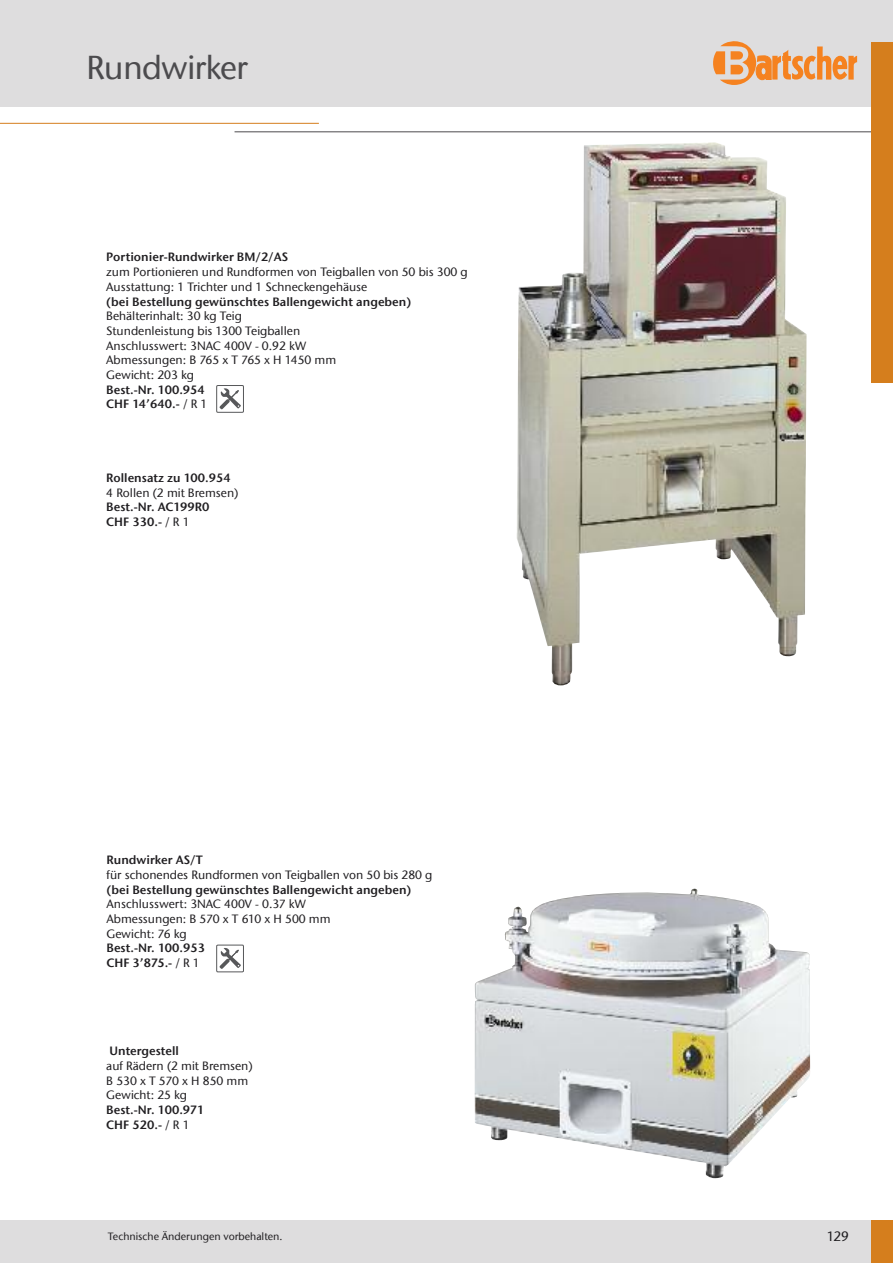
<style>
.page{position:relative;width:893px;height:1263px;background:#fff}
.page>*{position:absolute;margin:0;border:0;box-sizing:border-box;transform-origin:0 0}
.t1{font:500 33px "ITC Stone Sans Com";letter-spacing:-.025em;color:#4c4b4e}
.t2{font:500 13.5px "ITC Stone Sans Com";color:#201e21}
.t3{font:500 12px/14.7px "ITC Stone Sans Com";color:#201e21}
.t4{font:12px/14.7px "ITC Stone Sans Com Semi";color:#201e21}
.t5{font:500 10.5px "ITC Stone Sans Com";color:#201e21}
.s1{font-family:"ITC Stone Sans Com";font-weight:500}
</style>
<div class="page">
<hr style="left:0;top:123px;width:319px;height:1px;background:#d57e1d">
<hr style="left:235px;top:131px;width:658px;height:1px;background:#4c4b4e">
<div style="left:0;top:0;width:893px;height:106px;background:#deddde"></div>
<div style="left:872px;top:43px;width:21px;height:340px;background:#d57e1d"></div>
<div style="left:0;top:1220px;width:893px;height:43px;background:#deddde"></div>
<div style="left:872px;top:1220px;width:21px;height:43px;background:#d57e1d"></div>
<svg style="left:713px;top:41px;width:144px;height:44px"></svg>
<img style="left:517px;top:142px;width:289px;height:543px">
<img style="left:474px;top:888px;width:336px;height:290px">
<svg style="left:219px;top:388px;width:22px;height:22px"></svg>
<div style="left:216px;top:385px;width:28px;height:28px;border:1px solid #57585a"></div>
<svg style="left:219px;top:948px;width:22px;height:21px"></svg>
<div style="left:216px;top:945px;width:28px;height:27px;border:1px solid #57585a"></div>
<h1 class="t1" style="left:87px;top:48px;width:163px">Rundwirker</h1>
<p class="t4" style="left:106px;top:250px;width:183px">Portionier-Rundwirker BM/2/AS</p>
<p class="t3" style="left:106px;top:265px;width:363px">zum Portionieren und Rundformen von Teigballen von 50 bis 300 g<br>Ausstattung: 1 Trichter und 1 Schneckengehäuse</p>
<p class="t4" style="left:106px;top:294px;width:306px">(bei Bestellung gewünschtes Ballengewicht angeben)</p>
<p class="t3" style="left:106px;top:309px;width:231px">Behälterinhalt: 30 kg Teig<br>Stundenleistung bis 1300 Teigballen<br>Anschlusswert: 3NAC 400V - 0.92 kW<br>Abmessungen: B 765 x T 765 x H 1450 mm<br>Gewicht: 203 kg</p>
<p class="t4" style="left:106px;top:382px;width:103px">Best.-Nr. 100.954<br>CHF 14’640.- <span class="s1">/ R 1</span></p>
<p class="t4" style="left:106px;top:470px;width:126px">Rollensatz zu 100.954</p>
<p class="t3" style="left:106px;top:485px;width:134px">4 Rollen (2 mit Bremsen)</p>
<p class="t4" style="left:106px;top:500px;width:105px">Best.-Nr. AC199R0<br>CHF 330.- <span class="s1">/ R 1</span></p>
<p class="t4" style="left:107px;top:853px;width:98px">Rundwirker AS/T</p>
<p class="t3" style="left:107px;top:867px;width:327px">für schonendes Rundformen von Teigballen von 50 bis 280 g</p>
<p class="t4" style="left:107px;top:882px;width:306px">(bei Bestellung gewünschtes Ballengewicht angeben)</p>
<p class="t3" style="left:107px;top:897px;width:226px">Anschlusswert: 3NAC 400V - 0.37 kW<br>Abmessungen: B 570 x T 610 x H 500 mm<br>Gewicht: 76 kg</p>
<p class="t4" style="left:107px;top:941px;width:100px">Best.-Nr. 100.953<br>CHF 3’875.- <span class="s1">/ R 1</span></p>
<p class="t4" style="left:109px;top:1044px;width:71px">Untergestell</p>
<p class="t3" style="left:106px;top:1058px;width:148px">auf Rädern (2 mit Bremsen)<br>B530xT570xH850mm<br>Gewicht: 25 kg</p>
<p class="t4" style="left:106px;top:1103px;width:100px">Best.-Nr. 100.971<br>CHF 520.- <span class="s1">/ R 1</span></p>
<p class="t5" style="left:108px;top:1230px;width:176px">Technische Änderungen vorbehalten.</p>
<p class="t2" style="left:827px;top:1228px;width:24px">129</p>
</div>
